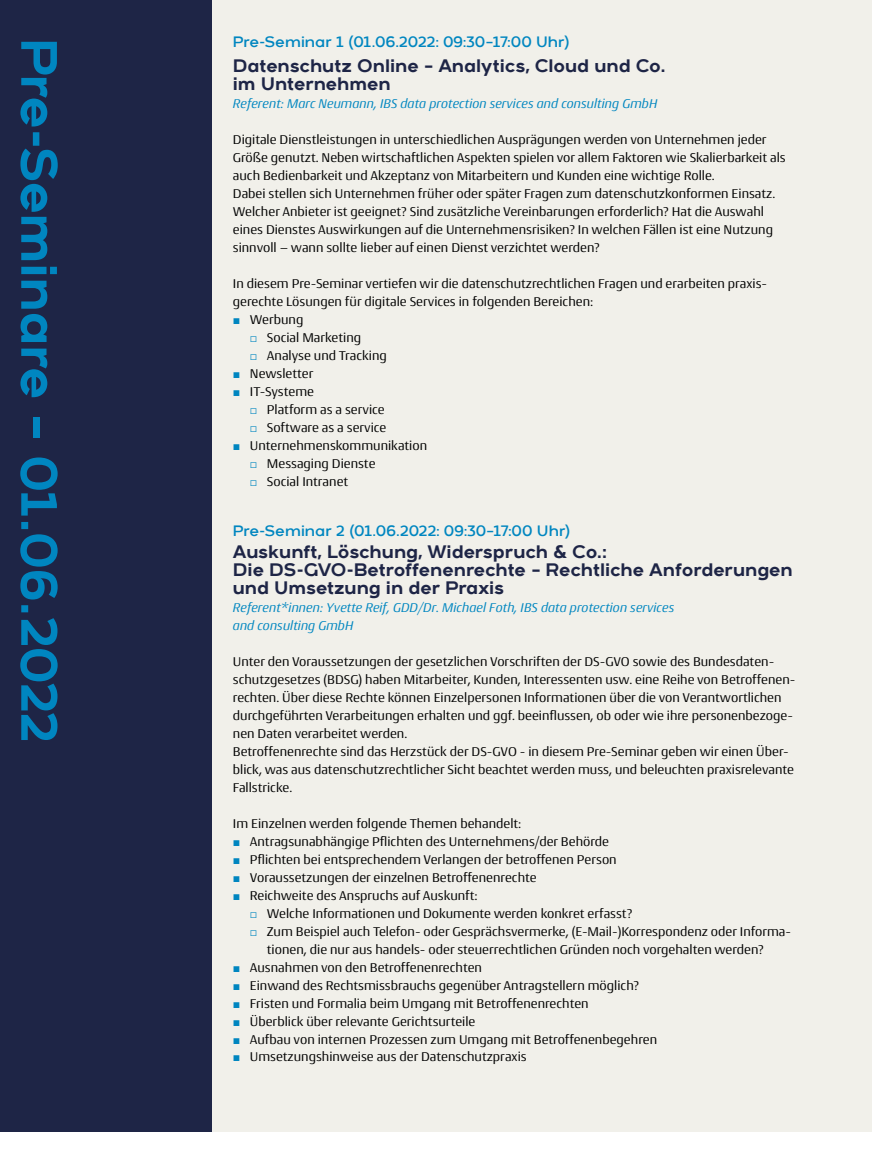
<style>
.page{position:relative;width:872px;height:1170px;background:#fff}
.page>*{position:absolute;margin:0;border:0;box-sizing:border-box;transform-origin:0 0}
.t1{font:700 51px "Arkibal";letter-spacing:-.015em;color:#0086c0}
.t2{font:700 18px/18px "Arkibal";letter-spacing:-.005em;color:#1e2546}
.t3{font:15px "Arkibal";letter-spacing:-.005em;color:#0086c0}
.t4{font:13.5px/18px "Conto";color:#000}
.t5{font:italic 13.5px/18px "Conto";color:#0086c0}
.s1{color:#0086c0}
</style>
<div class="page">
<div style="left:0;top:0;width:872px;height:1131px;background:#f1f0ea"></div>
<div style="left:0;top:0;width:212px;height:1131px;background:#1e2546"></div>
<h1 class="t1" style="left:76px;top:38px;width:705px;rotate:90deg">Pre-Seminare – 01.06.2022</h1>
<p class="t3" style="left:233px;top:31px;width:338px">Pre-Seminar 1 (01.06.2022: 09:30–17:00 Uhr)</p>
<h2 class="t2" style="left:233px;top:56px;width:435px">Datenschutz Online – Analytics, Cloud und Co. im Unternehmen</h2>
<p class="t5" style="left:233px;top:94px;width:426px">Referent: Marc Neumann, IBS data protection services and consulting GmbH</p>
<p class="t4" style="left:233px;top:130px;width:554px">Digitale Dienstleistungen in unterschiedlichen Ausprägungen werden von Unternehmen jeder Größe genutzt. Neben wirtschaftlichen Aspekten spielen vor allem Faktoren wie Skalierbarkeit als auch Bedienbarkeit und Akzeptanz von Mitarbeitern und Kunden eine wichtige Rolle.<br>Dabei stellen sich Unternehmen früher oder später Fragen zum datenschutzkonformen Einsatz.<br>Welcher Anbieter ist geeignet? Sind zusätzliche Vereinbarungen erforderlich? Hat die Auswahl eines Dienstes Auswirkungen auf die Unternehmensrisiken? In welchen Fällen ist eine Nutzung sinnvoll – wann sollte lieber auf einen Dienst verzichtet werden?</p>
<p class="t4" style="left:233px;top:274px;width:534px">In diesem Pre-Seminar vertiefen wir die datenschutzrechtlichen Fragen und erarbeiten praxis&shy;gerechte Lösungen für digitale Services in folgenden Bereichen:</p>
<p class="t4" style="left:250px;top:310px;width:138px;text-indent:-17px"><span class="s1">▪</span> Werbung<br><span class="s1">▫</span> Social Marketing<br><span class="s1">▫</span> Analyse und Tracking</p>
<p class="t4" style="left:233px;top:364px;width:82px"><span class="s1">▪</span> Newsletter</p>
<p class="t4" style="left:250px;top:382px;width:138px;text-indent:-17px"><span class="s1">▪</span> IT-Systeme<br><span class="s1">▫</span> Platform as a service <span class="s1">▫</span> Software as a service</p>
<p class="t4" style="left:250px;top:435px;width:179px;text-indent:-17px"><span class="s1">▪</span> Unternehmenskommunikation <span class="s1">▫</span> Messaging Dienste<br><span class="s1">▫</span> Social Intranet</p>
<p class="t3" style="left:233px;top:521px;width:339px">Pre-Seminar 2 (01.06.2022: 09:30–17:00 Uhr)</p>
<h2 class="t2" style="left:233px;top:542px;width:561px">Auskunft, Löschung, Widerspruch &amp; Co.:<br>Die DS-GVO-Betroffenenrechte – Rechtliche Anforderungen und Umsetzung in der Praxis</h2>
<p class="t5" style="left:233px;top:598px;width:443px">Referent*innen: Yvette Reif, GDD/Dr. Michael Foth, IBS data protection services and consulting GmbH</p>
<p class="t4" style="left:233px;top:652px;width:564px">Unter den Voraussetzungen der gesetzlichen Vorschriften der DS-GVO sowie des Bundesdaten&shy;schutzgesetzes (BDSG) haben Mitarbeiter, Kunden, Interessenten usw. eine Reihe von Betroffenen&shy;rechten. Über diese Rechte können Einzelpersonen Informationen über die von Verantwortlichen durchgeführten Verarbeitungen erhalten und ggf. beeinflussen, ob oder wie ihre personenbezoge&shy;nen Daten verarbeitet werden.<br>Betroffenenrechte sind das Herzstück der DS-GVO - in diesem Pre-Seminar geben wir einen Über&shy;blick, was aus datenschutzrechtlicher Sicht beachtet werden muss, und beleuchten praxisrelevante Fallstricke.</p>
<p class="t4" style="left:233px;top:813px;width:290px">Im Einzelnen werden folgende Themen behandelt:</p>
<p class="t4" style="left:233px;top:831px;width:378px"><span class="s1">▪</span> Antragsunabhängige Pflichten des Unternehmens/der Behörde</p>
<p class="t4" style="left:233px;top:849px;width:385px"><span class="s1">▪</span> Pflichten bei entsprechendem Verlangen der betroffenen Person</p>
<p class="t4" style="left:233px;top:867px;width:305px"><span class="s1">▪</span> Voraussetzungen der einzelnen Betroffenenrechte</p>
<p class="t4" style="left:233px;top:885px;width:246px"><span class="s1">▪</span> Reichweite des Anspruchs auf Auskunft:</p>
<p class="t4" style="left:250px;top:903px;width:384px"><span class="s1">▫</span> Welche Informationen und Dokumente werden konkret erfasst?</p>
<p class="t4" style="left:250px;top:921px;width:543px"><span class="s1">▫</span> Zum Beispiel auch Telefon- oder Gesprächsvermerke, (E-Mail-)Korrespondenz oder Informa-</p>
<p class="t4" style="left:267px;top:939px;width:498px">tionen, die nur aus handels- oder steuerrechtlichen Gründen noch vorgehalten werden?</p>
<p class="t4" style="left:233px;top:957px;width:251px"><span class="s1">▪</span> Ausnahmen von den Betroffenenrechten</p>
<p class="t4" style="left:233px;top:975px;width:408px"><span class="s1">▪</span> Einwand des Rechtsmissbrauchs gegenüber Antragstellern möglich?</p>
<p class="t4" style="left:233px;top:993px;width:357px"><span class="s1">▪</span> Fristen und Formalia beim Umgang mit Betroffenenrechten</p>
<p class="t4" style="left:233px;top:1011px;width:244px"><span class="s1">▪</span> Überblick über relevante Gerichtsurteile</p>
<p class="t4" style="left:233px;top:1029px;width:426px"><span class="s1">▪</span> Aufbau von internen Prozessen zum Umgang mit Betroffenenbegehren</p>
<p class="t4" style="left:233px;top:1047px;width:295px"><span class="s1">▪</span> Umsetzungshinweise aus der Datenschutzpraxis</p>
</div>
